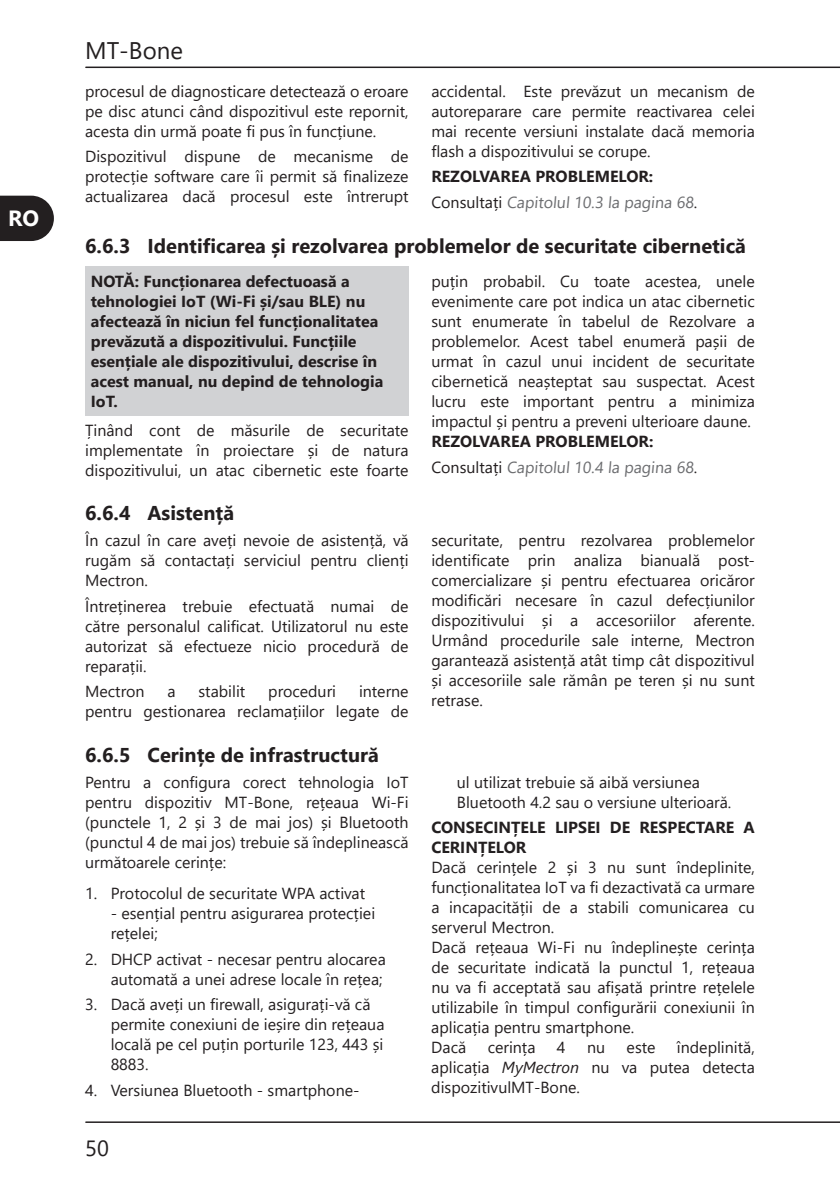
<style>
.page{position:relative;width:840px;height:1191px;background:#fff}
.page>*{position:absolute;margin:0;border:0;box-sizing:border-box;transform-origin:0 0}
.t1{font:24px "Segoe UI";color:#231f20}
.t2{font:22px "Segoe UI";color:#231f20}
.t3{font:700 22px "Segoe UI";color:#fff}
.t4{font:700 20px "Segoe UI";color:#231e1f}
.t5{font:700 20px "Segoe UI";color:#231f20}
.t6{font:16px/20px "Segoe UI";color:#231e1f;text-align:justify}
.t7{font:16px/20px "Segoe UI";color:#231f20}
.t8{font:700 16px/20px "Segoe UI";color:#231e1f}
.t9{font:16px/25.6px "Segoe UI";color:#6c6d70}
.t10{font:700 16px/20px "Segoe UI";color:#231f20}
.s1{font-weight:700;color:#231e1f}
.s2{color:#231e1f}
.s3{color:#231f20}
.s4{font-style:italic}
</style>
<div class="page">
<hr style="left:86px;top:67px;width:753px;height:1px;background:#231f20">
<hr style="left:86px;top:1121px;width:753px;height:2px;background:#231f20">
<svg style="left:0;top:195px;width:54px;height:46px;background:#3a3637"></svg>
<div style="left:85px;top:267px;width:323px;height:149px;background:#d1d2d4"></div>
<h2 class="t3" style="left:8px;top:198px;width:32px">RO</h2>
<h1 class="t1" style="left:85px;top:28px;width:99px">MT-Bone</h1>
<p class="t7" style="left:431px;top:80px;width:325px;text-align:justify">accidental. Este prevăzut un mecanism de autoreparare care permite reactivarea celei mai recente versiuni instalate dacă memoria flash a dispozitivului se corupe.</p>
<p class="t9" style="left:431px;top:162px;width:267px"><span class="s1">REZOLVAREA PROBLEMELOR:<br></span><span class="s2">Consultați</span> Capitolul 10.3 la pagina 68<span class="s2">.</span></p>
<p class="t4" style="left:85px;top:227px;width:662px">6.6.3 Identificarea și rezolvarea problemelor de securitate cibernetică</p>
<p class="t8" style="left:91px;top:270px;width:294px">NOTĂ: Funcționarea defectuoasă a tehnologiei IoT (Wi-Fi și/sau BLE) nu afectează în niciun fel funcționalitatea prevăzută a dispozitivului. Funcțiile esențiale ale dispozitivului, descrise în acest manual, nu depind de tehnologia IoT.</p>
<p class="t6" style="left:85px;top:418px;width:325px">Ținând cont de măsurile de securitate implementate în proiectare și de natura dispozitivului, un atac cibernetic este foarte</p>
<p class="t6" style="left:85px;top:80px;width:325px">procesul de diagnosticare detectează o eroare pe disc atunci când dispozitivul este repornit, acesta din urmă poate fi pus în funcțiune.</p>
<p class="t7" style="left:85px;top:145px;width:325px;text-align:justify">Dispozitivul dispune de mecanisme de protecție software care îi permit să finalizeze actualizarea dacă procesul este întrerupt</p>
<p class="t6" style="left:431px;top:270px;width:325px">puțin probabil. Cu toate acestea, unele evenimente care pot indica un atac cibernetic sunt enumerate în tabelul de Rezolvare a problemelor. Acest tabel enumeră pașii de urmat în cazul unui incident de securitate cibernetică neașteptat sau suspectat. Acest lucru este important pentru a minimiza impactul și pentru a preveni ulterioare daune.</p>
<p class="t9" style="left:431px;top:427px;width:267px"><span class="s1">REZOLVAREA PROBLEMELOR:<br></span><span class="s2">Consultați</span> Capitolul 10.4 la pagina 68<span class="s2">.</span></p>
<p class="t5" style="left:85px;top:494px;width:150px">6.6.4 Asistență</p>
<p class="t6" style="left:85px;top:529px;width:325px">În cazul în care aveți nevoie de asistență, vă rugăm să contactați serviciul pentru clienți Mectron.</p>
<p class="t6" style="left:85px;top:594px;width:325px">Întreținerea trebuie efectuată numai de către personalul calificat. Utilizatorul nu este autorizat să efectueze nicio procedură de reparații.</p>
<p class="t6" style="left:85px;top:680px;width:61px">Mectron</p>
<p class="t6" style="left:167px;top:680px;width:10px">a</p>
<p class="t6" style="left:198px;top:680px;width:48px">stabilit</p>
<p class="t6" style="left:268px;top:680px;width:69px">proceduri</p>
<p class="t6" style="left:85px;top:680px;width:325px;text-align:right">interne<br>pentru gestionarea reclamațiilor legate de</p>
<p class="t5" style="left:85px;top:736px;width:295px">6.6.5 Cerințe de infrastructură</p>
<p class="t7" style="left:85px;top:770px;width:325px">Pentru a configura corect tehnologia IoT pentru dispozitiv MT-Bone, rețeaua Wi-Fi</p>
<p class="t6" style="left:85px;top:810px;width:325px">(punctele 1, 2 și 3 de mai jos) și Bluetooth (punctul 4 de mai jos) <span class="s3">trebuie să îndeplinească următoarele cerințe:</span></p>
<p class="t7" style="left:85px;top:882px;width:281px">1. Protocolul de securitate WPA activat</p>
<p class="t7" style="left:111px;top:902px;width:266px">- esențial pentru asigurarea protecției rețelei;</p>
<p class="t7" style="left:85px;top:947px;width:302px;text-align:right">2. DHCP activat - necesar pentru alocarea automată a unei adrese locale în rețea;</p>
<p class="t7" style="left:111px;top:993px;width:275px;text-indent:-26px">3. Dacă aveți un firewall, asigurați-vă că permite conexiuni de ieșire din rețeaua locală pe cel puțin porturile 123, 443 și<br>8883.</p>
<p class="t7" style="left:85px;top:1079px;width:276px">4. Versiunea Bluetooth - smartphone-</p>
<h2 class="t2" style="left:85px;top:1127px;width:25px">50</h2>
<p class="t6" style="left:431px;top:529px;width:325px">securitate, pentru rezolvarea problemelor identificate prin analiza bianuală post&shy;comercializare și pentru efectuarea oricăror modificări necesare în cazul defecțiunilor dispozitivului <span class="s3">și a accesoriilor aferente</span>.<br>Urmând procedurile sale interne, Mectron garantează asistență atât timp cât dispozitivul <span class="s3">și accesoriile sale</span> ră<span class="s3">mân</span> pe teren și nu <span class="s3">sunt </span>retras<span class="s3">e</span>.</p>
<p class="t7" style="left:456px;top:770px;width:276px">ul utilizat trebuie să aibă versiunea<br>Bluetooth 4.2 sau o versiune ulterioară.</p>
<p class="t10" style="left:431px;top:816px;width:325px">CONSECINȚELE LIPSEI DE RESPECTARE A<br>CERINȚELOR</p>
<p class="t7" style="left:431px;top:856px;width:325px">Dacă cerințele 2 și 3 nu sunt îndeplinite, funcționalitatea IoT va fi dezactivată ca urmare a incapacității de a stabili comunicarea cu serverul Mectron.<br>Dacă rețeaua Wi-Fi nu îndeplinește cerința de securitate indicată la punctul 1, rețeaua nu va fi acceptată sau afișată printre rețelele utilizabile <span class="s2">în timpul configurării conexiunii</span> în <span class="s2">aplicația pentru smartphone.<br>Dacă</span></p>
<p class="t6" style="left:431px;top:1036px;width:325px;text-indent:245px">îndeplinită, aplicația <span class="s4">MyMectron</span> nu <span class="s3">va putea detecta </span>dispozitivulMT-Bone.</p>
<p class="t6" style="left:487px;top:1036px;width:49px">cerința</p>
<p class="t6" style="left:556px;top:1036px;width:10px">4</p>
<p class="t6" style="left:586px;top:1036px;width:20px">nu</p>
<p class="t6" style="left:626px;top:1036px;width:30px">este</p>
</div>
